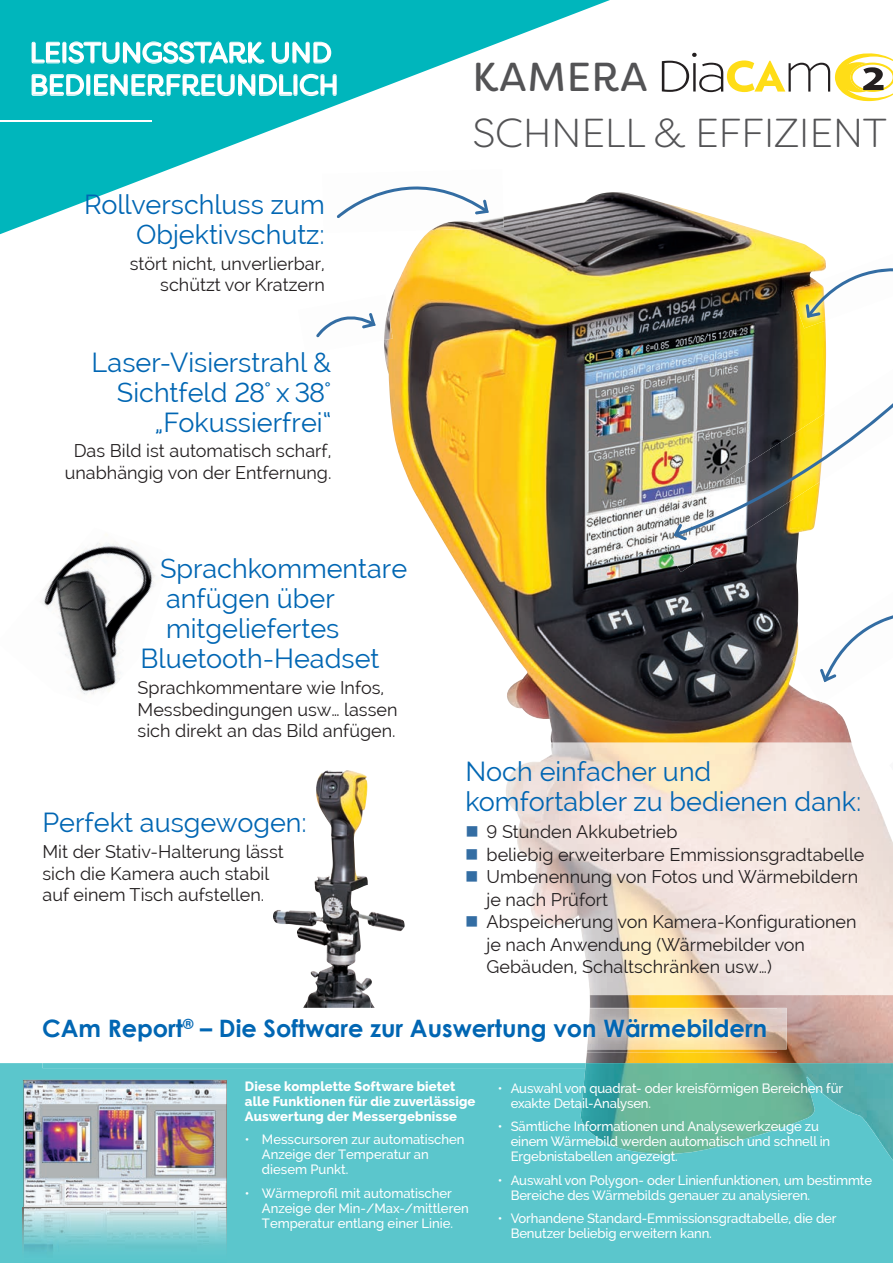
<style>
.page{position:relative;width:893px;height:1263px;background:#fff}
.page>*{position:absolute;margin:0;border:0;box-sizing:border-box;transform-origin:0 0}
.t1{font:300 40.35px "Filson Soft";letter-spacing:-.01em;color:#535355}
.t2{font:40.35px "Filson Soft";letter-spacing:.02em;color:#535355}
.t3{font:27px/30px "Raleway";color:#0166b3;text-align:right}
.t4{font:700 24px "Century Gothic";color:#0166b3}
.t5{font:18px/21.6px "Raleway";color:#231f20}
.t6{font:500 13.5px/15px "Raleway";letter-spacing:-.01em;color:#fff}
.t7{font:800 13.5px/15px "Raleway";letter-spacing:.01em;color:#fff}
.s1{color:#336da3}
</style>
<div class="page">
<img style="left:40px;top:542px;width:115px;height:152px">
<img style="left:60px;top:589px;width:31px;height:14px">
<svg style="left:0;top:0;width:610px;height:235px;fill:#00b6bc"></svg>
<img style="left:384px;top:192px;width:468px;height:551px">
<div style="left:0;top:1063px;width:893px;height:200px;background:#5bc6cc"></div>
<svg style="left:43px;top:1052px;width:544px;height:16px"></svg>
<img style="left:579px;top:1063px;width:314px;height:97px">
<hr style="left:0;top:120px;width:152px;height:2px;background:#fff">
<img style="left:23px;top:1080px;width:204px;height:183px">
<svg style="left:23px;top:1208px;width:1px;height:55px"></svg>
<img style="left:322px;top:169px;width:181px;height:64px">
<img style="left:431px;top:217px;width:73px;height:13px">
<svg style="left:337px;top:186px;width:152px;height:32px"></svg>
<img style="left:651px;top:414px;width:173px;height:158px">
<svg style="left:674px;top:366px;width:219px;height:174px"></svg>
<img style="left:795px;top:592px;width:57px;height:110px">
<img style="left:791px;top:654px;width:32px;height:50px">
<svg style="left:820px;top:610px;width:73px;height:72px"></svg>
<img style="left:817px;top:254px;width:35px;height:67px">
<img style="left:791px;top:282px;width:34px;height:46px">
<svg style="left:806px;top:268px;width:87px;height:50px"></svg>
<img style="left:317px;top:294px;width:71px;height:60px">
<img style="left:384px;top:310px;width:9px;height:30px">
<svg style="left:316px;top:313px;width:60px;height:24px"></svg>
<img style="left:777px;top:1008px;width:10px;height:41px">
<svg style="left:273px;top:770px;width:317px;height:238px"></svg>
<img style="left:500px;top:743px;width:393px;height:252px">
<svg style="left:32px;top:41px;width:300px;height:23px"></svg>
<svg style="left:32px;top:74px;width:306px;height:22px"></svg>
<svg style="left:662px;top:53px;width:231px;height:48px"></svg>
<img style="left:587px;top:1049px;width:190px;height:3px">
<img style="left:587px;top:1008px;width:190px;height:41px">
<h2 class="t3" style="left:84px;top:189px;width:242px">Rollverschluss zum<br>Objektivschutz:</h2>
<h3 class="t5" style="left:130px;top:252px;width:196px;text-align:right">stört nicht, unverlierbar, schützt vor Kratzern</h3>
<h2 class="t3" style="left:92px;top:347px;width:241px">Laser-Visierstrahl &amp;<br>Sichtfeld 28° x 38° „Fokussierfrei“</h2>
<h3 class="t5" style="left:65px;top:440px;width:268px;text-align:center">Das Bild ist automatisch scharf, unabhängig von der Entfernung.</h3>
<h2 class="t3" style="left:160px;top:553px;width:249px">Sprachkommentare</h2>
<h2 class="t3" style="left:166px;top:583px;width:170px">anfügen über</h2>
<h2 class="t3" style="left:166px;top:613px;width:175px">mitgeliefertes</h2>
<h2 class="t3" style="left:141px;top:643px;width:240px">Bluetooth-Headset</h2>
<h3 class="t5" style="left:138px;top:677px;width:261px">Sprachkommentare wie Infos,<br>Messbedingungen usw… lassen sich direkt an das Bild anfügen.</h3>
<h2 class="t3" style="left:43px;top:808px;width:266px">Perfekt ausgewogen:</h2>
<h3 class="t5" style="left:43px;top:841px;width:243px">Mit der Stativ-Halterung lässt sich die Kamera auch stabil auf einem Tisch aufstellen.</h3>
<h1 class="t2" style="left:472px;top:51px;width:177px">KAMERA</h1>
<h1 class="t1" style="left:472px;top:108px;width:416px">SCHNELL &amp; EFFIZIENT</h1>
<h2 class="t3" style="left:465px;top:757px;width:398px;text-align:left">Noch einfacher und komfortabler zu bedienen dank:</h2>
<h3 class="t5" style="left:465px;top:821px;width:214px"><span class="s1">■</span> 9 Stunden Akkubetrieb</h3>
<h3 class="t5" style="left:465px;top:843px;width:400px"><span class="s1">■</span> beliebig erweiterbare Emmissionsgradtabelle</h3>
<h3 class="t5" style="left:487px;top:865px;width:373px;line-height:22.5px;text-indent:-21px"><span class="s1">■</span> Umbenennung von Fotos und Wärmebildern je nach Prüfort</h3>
<h3 class="t5" style="left:487px;top:910px;width:371px;line-height:22.5px;text-indent:-21px"><span class="s1">■</span> Abspeicherung von Kamera-Konfigurationen je nach Anwendung (Wärmebilder von<br>Gebäuden, Schaltschränken usw…)</h3>
<h3 class="t4" style="left:42px;top:1010px;width:727px">CAm Report<sup>®</sup> – Die Software zur Auswertung von Wärmebildern</h3>
<p class="t7" style="left:245px;top:1078px;width:232px">Diese komplette Software bietet alle Funktionen für die zuverlässige<br>Auswertung der Messergebnisse</p>
<p class="t6" style="left:262px;top:1132px;width:204px;text-indent:-17px">• Messcursoren zur automatischen<br>Anzeige der Temperatur an diesem Punkt.</p>
<p class="t6" style="left:262px;top:1185px;width:208px;text-indent:-17px">• Wärmeprofil mit automatischer<br>Anzeige der Min-/Max-/mittleren<br>Temperatur entlang einer Linie.</p>
<p class="t6" style="left:511px;top:1080px;width:334px;text-indent:-13px">• Auswahl von quadrat- oder kreisförmigen Bereichen für exakte Detail-Analysen.</p>
<p class="t6" style="left:511px;top:1119px;width:321px;text-indent:-13px">• Sämtliche Informationen und Analysewerkzeuge zu einem Wärmebild werden automatisch und schnell in<br>Ergebnistabellen angezeigt.</p>
<p class="t6" style="left:511px;top:1172px;width:363px;text-indent:-13px">• Auswahl von Polygon- oder Linienfunktionen, um bestimmte<br>Bereiche des Wärmebilds genauer zu analysieren.</p>
<p class="t6" style="left:511px;top:1211px;width:327px;text-indent:-13px">• Vorhandene Standard-Emmissionsgradtabelle, die der<br>Benutzer beliebig erweitern kann.</p>
</div>
